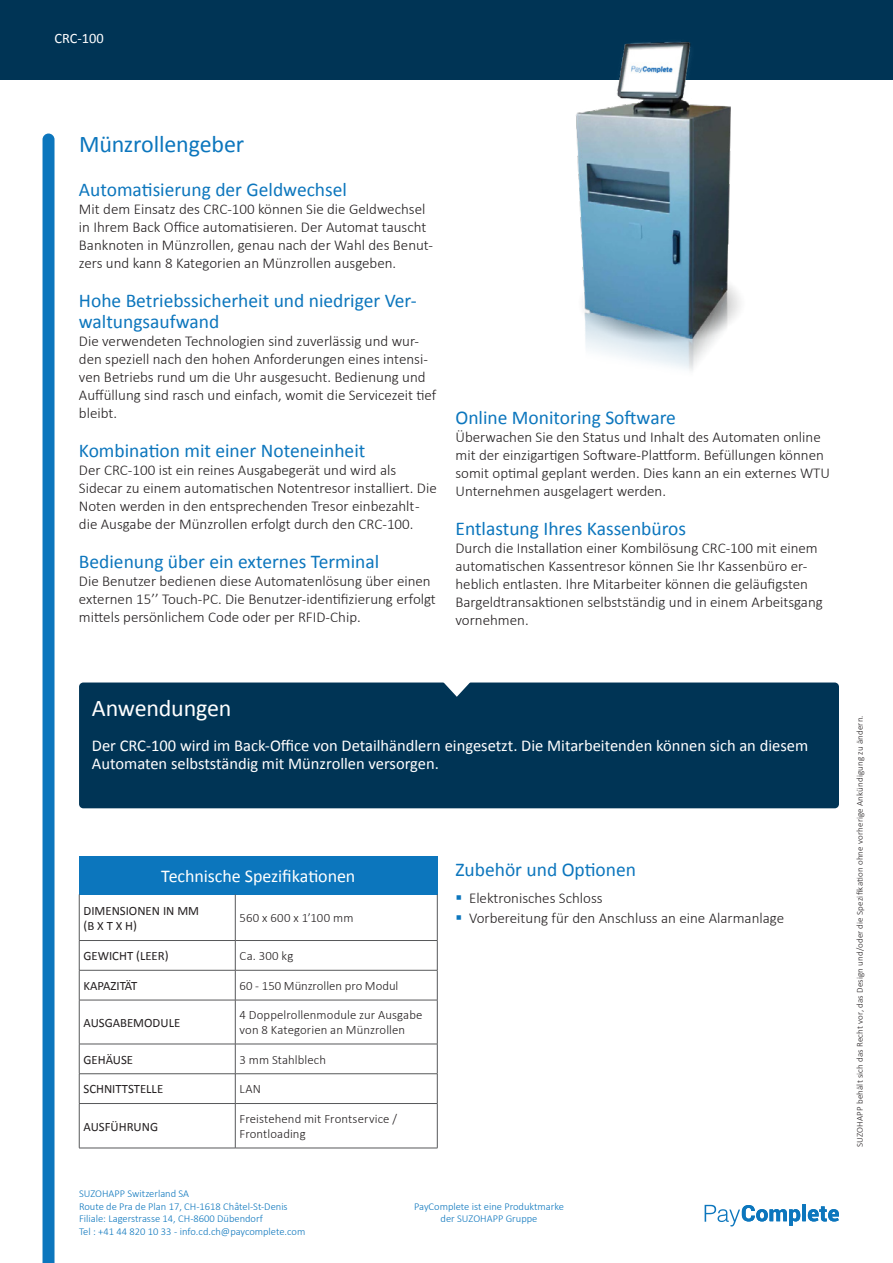
<style>
.page{position:relative;width:893px;height:1263px;background:#fff}
.page>*{position:absolute;margin:0;border:0;box-sizing:border-box;transform-origin:0 0}
.t1{font:24px "Calibri";letter-spacing:-.01em;color:#0c76bd}
.t2{font:24px "Calibri";letter-spacing:-.01em;color:#fff}
.Titoli{font:19.5px/21px "Calibri";color:#0c76bd}
.Titoli-2{font:18px "Calibri";letter-spacing:-.005em;color:#fff}
.t3{font:16.5px/18px "Calibri";color:#fff}
.Liste_Options{font:300 15px/18px "Calibri";color:#231f20}
.t4{font:14.4px "Calibri";color:#fff}
.Testo_Tabella{font:300 12.75px/15.3px "Calibri";letter-spacing:.005em;color:#231f20}
.Testo_Tabella-2{font:12.75px/15.3px "Calibri";color:#231f20}
.Testo_Tabella-3{font:300 12.75px "Calibri";letter-spacing:.025em;color:#231f20}
.Ingress_baksida{font:300 10.5px "Calibri";color:#0c76bd}
.t5{font:300 9px "Calibri";letter-spacing:.02em;color:#231f20}
</style>
<div class="page">
<div style="left:0;top:0;width:893px;height:79px;background:#003455"></div>
<div style="left:43px;top:134px;width:12px;height:1129px;background:#0c76bd"></div>
<img style="left:548px;top:41px;width:200px;height:330px">
<div style="left:79px;top:682px;width:760px;height:126px;background:#003455;border-radius:4px"></div>
<svg style="left:443px;top:682px;width:28px;height:15px"></svg>
<div style="left:79px;top:856px;width:358px;height:38px;background:#0c76bd"></div>
<hr style="left:79px;top:894px;width:1px;height:46px;background:#57585a">
<hr style="left:235px;top:894px;width:1px;height:46px;background:#57585a">
<hr style="left:437px;top:894px;width:1px;height:46px;background:#57585a">
<hr style="left:79px;top:940px;width:156px;height:1px;background:#57585a">
<svg style="left:79px;top:941px;width:1px;height:29px"></svg>
<hr style="left:235px;top:940px;width:202px;height:1px;background:#57585a">
<svg style="left:235px;top:941px;width:1px;height:29px"></svg>
<svg style="left:437px;top:941px;width:1px;height:29px"></svg>
<hr style="left:79px;top:970px;width:156px;height:1px;background:#57585a">
<hr style="left:79px;top:970px;width:1px;height:30px;background:#57585a">
<hr style="left:235px;top:970px;width:202px;height:1px;background:#57585a">
<hr style="left:235px;top:970px;width:1px;height:30px;background:#57585a">
<hr style="left:437px;top:970px;width:1px;height:30px;background:#57585a">
<hr style="left:79px;top:1000px;width:156px;height:1px;background:#57585a">
<hr style="left:79px;top:1000px;width:1px;height:44px;background:#57585a">
<hr style="left:235px;top:1000px;width:202px;height:1px;background:#57585a">
<hr style="left:235px;top:1000px;width:1px;height:44px;background:#57585a">
<hr style="left:437px;top:1000px;width:1px;height:44px;background:#57585a">
<hr style="left:79px;top:1044px;width:156px;height:1px;background:#57585a">
<hr style="left:235px;top:1044px;width:202px;height:1px;background:#57585a">
<hr style="left:79px;top:1073px;width:156px;height:1px;background:#57585a">
<svg style="left:79px;top:1044px;width:1px;height:59px"></svg>
<hr style="left:235px;top:1073px;width:202px;height:1px;background:#57585a">
<svg style="left:235px;top:1044px;width:1px;height:59px"></svg>
<svg style="left:437px;top:1044px;width:1px;height:59px"></svg>
<hr style="left:79px;top:1103px;width:156px;height:1px;background:#57585a">
<hr style="left:79px;top:1104px;width:1px;height:44px;background:#57585a">
<hr style="left:235px;top:1103px;width:202px;height:1px;background:#57585a">
<hr style="left:235px;top:1104px;width:1px;height:44px;background:#57585a">
<hr style="left:437px;top:1104px;width:1px;height:44px;background:#57585a">
<hr style="left:79px;top:1148px;width:156px;height:1px;background:#57585a">
<hr style="left:235px;top:1148px;width:202px;height:1px;background:#57585a">
<svg style="left:705px;top:1204px;width:134px;height:22px"></svg>
<p class="t4" style="left:55px;top:29px;width:51px">CRC-100</p>
<p class="t1" style="left:79px;top:129px;width:167px">Münzrollengeber</p>
<p class="Titoli" style="left:79px;top:178px;width:270px">Automatisierung der Geldwechsel</p>
<p class="Liste_Options" style="left:79px;top:200px;width:355px">Mit dem Einsatz des CRC-100 können Sie die Geldwechsel in Ihrem Back Office automatisieren. Der Automat tauscht Banknoten in Münzrollen, genau nach der Wahl des Benut&shy;zers und kann 8 Kategorien an Münzrollen ausgeben.</p>
<p class="Titoli" style="left:79px;top:289px;width:339px">Hohe Betriebssicherheit und niedriger Ver&shy;waltungsaufwand</p>
<p class="Liste_Options" style="left:79px;top:332px;width:359px">Die verwendeten Technologien sind zuverlässig und wur&shy;den speziell nach den hohen Anforderungen eines intensi&shy;ven Betriebs rund um die Uhr ausgesucht. Bedienung und Auffüllung sind rasch und einfach, womit die Servicezeit tief bleibt.</p>
<p class="Titoli" style="left:79px;top:439px;width:288px">Kombination mit einer Noteneinheit</p>
<p class="Liste_Options" style="left:79px;top:461px;width:359px">Der CRC-100 ist ein reines Ausgabegerät und wird als Sidecar zu einem automatischen Notentresor installiert. Die Noten werden in den entsprechenden Tresor einbezahlt - die Ausgabe der Münzrollen erfolgt durch den CRC-100.</p>
<p class="Titoli" style="left:79px;top:550px;width:302px">Bedienung über ein externes Terminal</p>
<p class="Liste_Options" style="left:79px;top:572px;width:358px">Die Benutzer bedienen diese Automatenlösung über einen externen 15’’ Touch-PC. Die Benutzer-identifizierung erfolgt mittels persönlichem Code oder per RFID-Chip.</p>
<p class="Titoli" style="left:455px;top:406px;width:222px">Online Monitoring Software</p>
<p class="Liste_Options" style="left:455px;top:428px;width:376px">Überwachen Sie den Status und Inhalt des Automaten online mit der einzigartigen Software-Plattform. Befüllungen können somit optimal geplant werden. Dies kann an ein externes WTU Unternehmen ausgelagert werden.</p>
<p class="Titoli" style="left:455px;top:517px;width:232px">Entlastung Ihres Kassenbüros</p>
<p class="Liste_Options" style="left:455px;top:539px;width:369px">Durch die Installation einer Kombilösung CRC‑100 mit einem automatischen Kassentresor können Sie Ihr Kassenbüro er&shy;heblich entlasten. Ihre Mitarbeiter können die geläufigsten Bargeldtransaktionen selbstständig und in einem Arbeitsgang vornehmen.</p>
<p class="t2" style="left:92px;top:693px;width:141px">Anwendungen</p>
<p class="t3" style="left:92px;top:736px;width:718px">Der CRC-100 wird im Back-Office von Detailhändlern eingesetzt. Die Mitarbeitenden können sich an diesem<br>Automaten selbstständig mit Münzrollen versorgen.</p>
<p class="Titoli-2" style="left:161px;top:865px;width:196px">Technische Spezifikationen</p>
<p class="Testo_Tabella-2" style="left:83px;top:902px;width:117px">DIMENSIONEN IN MM (B X T X H)</p>
<p class="Testo_Tabella-3" style="left:240px;top:910px;width:115px">560 x 600 x 1’100 mm</p>
<p class="Testo_Tabella-2" style="left:83px;top:948px;width:87px">GEWICHT (LEER)</p>
<p class="Testo_Tabella" style="left:240px;top:948px;width:56px">Ca. 300 kg</p>
<p class="Testo_Tabella-2" style="left:83px;top:977px;width:56px">KAPAZITÄT</p>
<p class="Testo_Tabella" style="left:240px;top:978px;width:160px">60 - 150 Münzrollen pro Modul</p>
<p class="Testo_Tabella-2" style="left:83px;top:1014px;width:98px">AUSGABEMODULE</p>
<p class="Testo_Tabella" style="left:240px;top:1007px;width:184px">4 Doppelrollenmodule zur Ausgabe von 8 Kategorien an Münzrollen</p>
<p class="Testo_Tabella-2" style="left:83px;top:1051px;width:51px">GEHÄUSE</p>
<p class="Testo_Tabella" style="left:240px;top:1052px;width:88px">3 mm Stahlblech</p>
<p class="Testo_Tabella-2" style="left:83px;top:1081px;width:81px">SCHNITTSTELLE</p>
<p class="Testo_Tabella" style="left:240px;top:1081px;width:23px">LAN</p>
<p class="Testo_Tabella-2" style="left:83px;top:1118px;width:76px">AUSFÜHRUNG</p>
<p class="Testo_Tabella" style="left:240px;top:1111px;width:159px">Freistehend mit Frontservice /<br>Frontloading</p>
<p class="Titoli" style="left:455px;top:858px;width:182px">Zubehör und Optionen</p>
<p class="Liste_Options" style="left:469px;top:889px;width:135px">Elektronisches Schloss</p>
<p class="Liste_Options" style="left:469px;top:908px;width:317px">Vorbereitung für den Anschluss an eine Alarmanlage</p>
<p class="Ingress_baksida" style="left:79px;top:1187px;width:112px">SUZOHAPP Switzerland SA</p>
<p class="Ingress_baksida" style="left:79px;top:1199px;width:210px">Route de Pra de Plan 17, CH-1618 Châtel-St-Denis</p>
<p class="Ingress_baksida" style="left:79px;top:1212px;width:185px">Filiale: Lagerstrasse 14, CH-8600 Dübendorf</p>
<p class="Ingress_baksida" style="left:79px;top:1225px;width:228px">Tel : +41 44 820 10 33 - info.cd.ch@paycomplete.com</p>
<p class="Ingress_baksida" style="left:414px;top:1199px;width:151px">PayComplete ist eine Produktmarke</p>
<p class="Ingress_baksida" style="left:441px;top:1212px;width:98px">der SUZOHAPP Gruppe</p>
<p class="t5" style="left:854px;top:1147px;width:433px;rotate:-90deg">SUZOHAPP behält sich das Recht vor, das Design und/oder die Spezifikation ohne vorherige Ankündigung zu ändern.</p>
</div>
